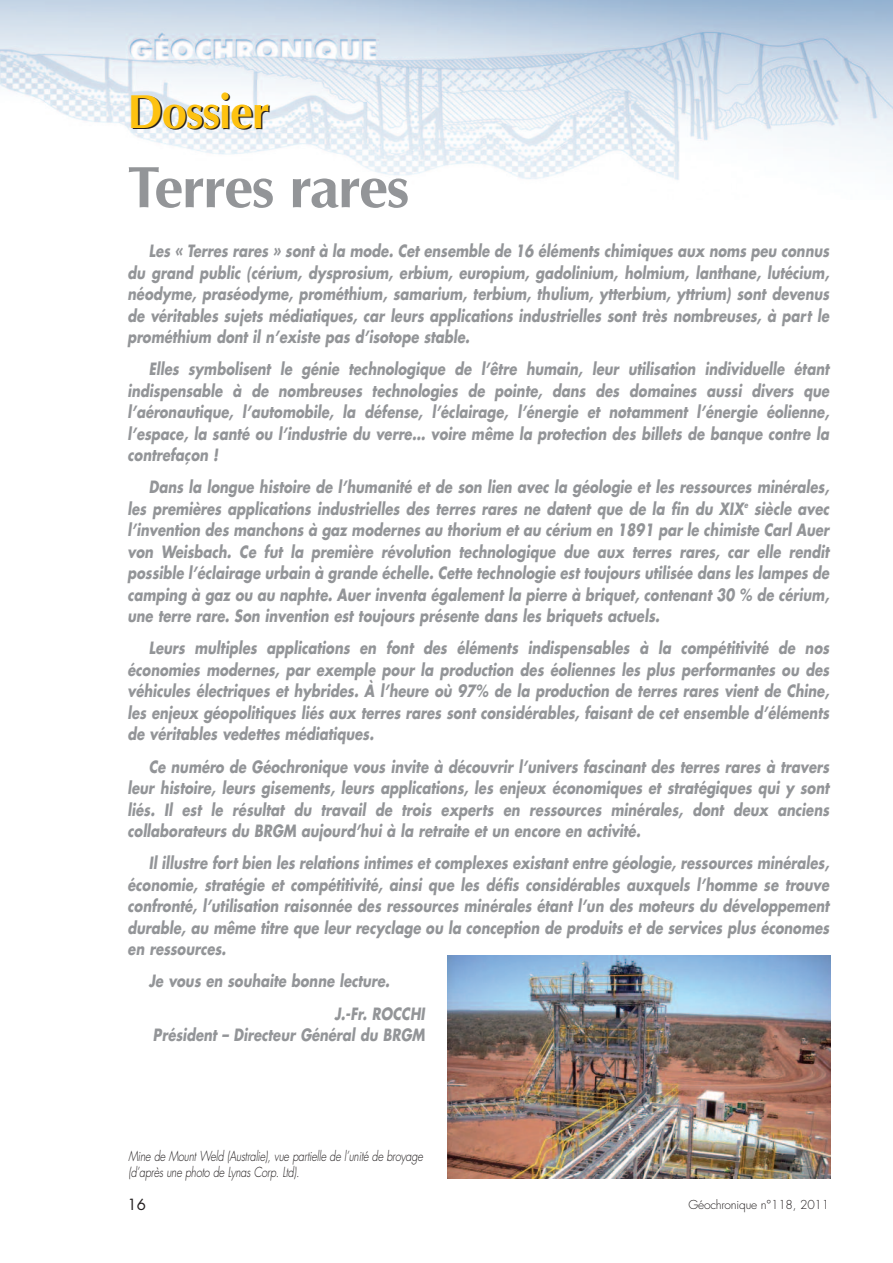
<style>
.page{position:relative;width:893px;height:1263px;background:#fff}
.page>*{position:absolute;margin:0;border:0;box-sizing:border-box;transform-origin:0 0}
.t1{font:700 58.5px "Optima";letter-spacing:-.03em;color:#939598}
.t2{font:700 48px "Optima";letter-spacing:-.03em;color:#fec210;scale:.95 1}
.t3{font:italic 700 16.5px/21.5px "Futura";color:#939598;text-align:justify;scale:.8 1}
.t4{font:15px "Futura";color:#231f20}
.t5{font:italic 300 13.5px/16.5px "Futura";letter-spacing:-.02em;color:#231f20;scale:.8 1}
.t6{font:300 12px "Futura";letter-spacing:-.02em;color:#231f20}
</style>
<div class="page">
<svg style="left:0;top:0;width:893px;height:180px"></svg>
<img style="left:447px;top:955px;width:383px;height:224px">
<h2 class="t2" style="left:128px;top:83px;width:151px">Dossier</h2>
<h1 class="t1" style="left:128px;top:153px;width:283px">Terres rares</h1>
<p class="t3" style="left:128px;top:242px;width:878px;text-indent:21px">Les « Terres rares » sont à la mode. Cet ensemble de 16 éléments chimiques aux noms peu connus du grand public (cérium, dysprosium, erbium, europium, gadolinium, holmium, lanthane, lutécium, néodyme, praséodyme, prométhium, samarium, terbium, thulium, ytterbium, yttrium) sont devenus de véritables sujets médiatiques, car leurs applications industrielles sont très nombreuses, à part le prométhium dont il n’existe pas d’isotope stable.</p>
<p class="t3" style="left:128px;top:360px;width:878px;text-indent:21px">Elles symbolisent le génie technologique de l’être humain, leur utilisation individuelle étant indispensable à de nombreuses technologies de pointe, dans des domaines aussi divers que l’aéronautique, l’automobile, la défense, l’éclairage, l’énergie et notamment l’énergie éolienne, l’espace, la santé ou l’industrie du verre… voire même la protection des billets de banque contre la contrefaçon !</p>
<p class="t3" style="left:128px;top:478px;width:878px;text-indent:21px">Dans la longue histoire de l’humanité et de son lien avec la géologie et les ressources minérales, les premières applications industrielles des terres rares ne datent que de la fin du XIX<sup>e</sup> siècle avec l’invention des manchons à gaz modernes au thorium et au cérium en 1891 par le chimiste Carl Auer von Weisbach. Ce fut la première révolution technologique due aux terres rares, car elle rendit possible l’éclairage urbain à grande échelle. Cette technologie est toujours utilisée dans les lampes de camping à gaz ou au naphte. Auer inventa également la pierre à briquet, contenant 30 % de cérium, une terre rare. Son invention est toujours présente dans les briquets actuels.</p>
<p class="t3" style="left:128px;top:639px;width:878px;text-indent:21px">Leurs multiples applications en font des éléments indispensables à la compétitivité de nos économies modernes, par exemple pour la production des éoliennes les plus performantes ou des véhicules électriques et hybrides. À l’heure où 97% de la production de terres rares vient de Chine, les enjeux géopolitiques liés aux terres rares sont considérables, faisant de cet ensemble d’éléments de véritables vedettes médiatiques.</p>
<p class="t3" style="left:128px;top:757px;width:878px;text-indent:21px">Ce numéro de Géochronique vous invite à découvrir l’univers fascinant des terres rares à travers leur histoire, leurs gisements, leurs applications, les enjeux économiques et stratégiques qui y sont liés. Il est le résultat du travail de trois experts en ressources minérales, dont deux anciens collaborateurs du BRGM aujourd’hui à la retraite et un encore en activité.</p>
<p class="t3" style="left:128px;top:854px;width:879px;text-indent:21px">Il illustre fort bien les relations intimes et complexes existant entre géologie, ressources minérales, économie, stratégie et compétitivité, ainsi que les défis considérables auxquels l’homme se trouve confronté, l’utilisation raisonnée des ressources minérales étant l’un des moteurs du développement durable, au même titre que leur recyclage ou la conception de produits et de services plus économes en ressources.</p>
<p class="t3" style="left:334px;top:966px;width:115px;line-height:32.1px;text-indent:-185px">Je vous en souhaite bonne lecture.<br>J.-Fr. ROCCHI</p>
<p class="t3" style="left:153px;top:1025px;width:341px">Président – Directeur Général du BRGM</p>
<p class="t5" style="left:128px;top:1148px;width:370px">Mine de Mount Weld (Australie), vue partielle de l’unité de broyage (d’après une photo de Lynas Corp. Ltd).</p>
<p class="t4" style="left:128px;top:1198px;width:20px">16</p>
<p class="t6" style="left:688px;top:1199px;width:142px">Géochronique n°118, 2011</p>
</div>
